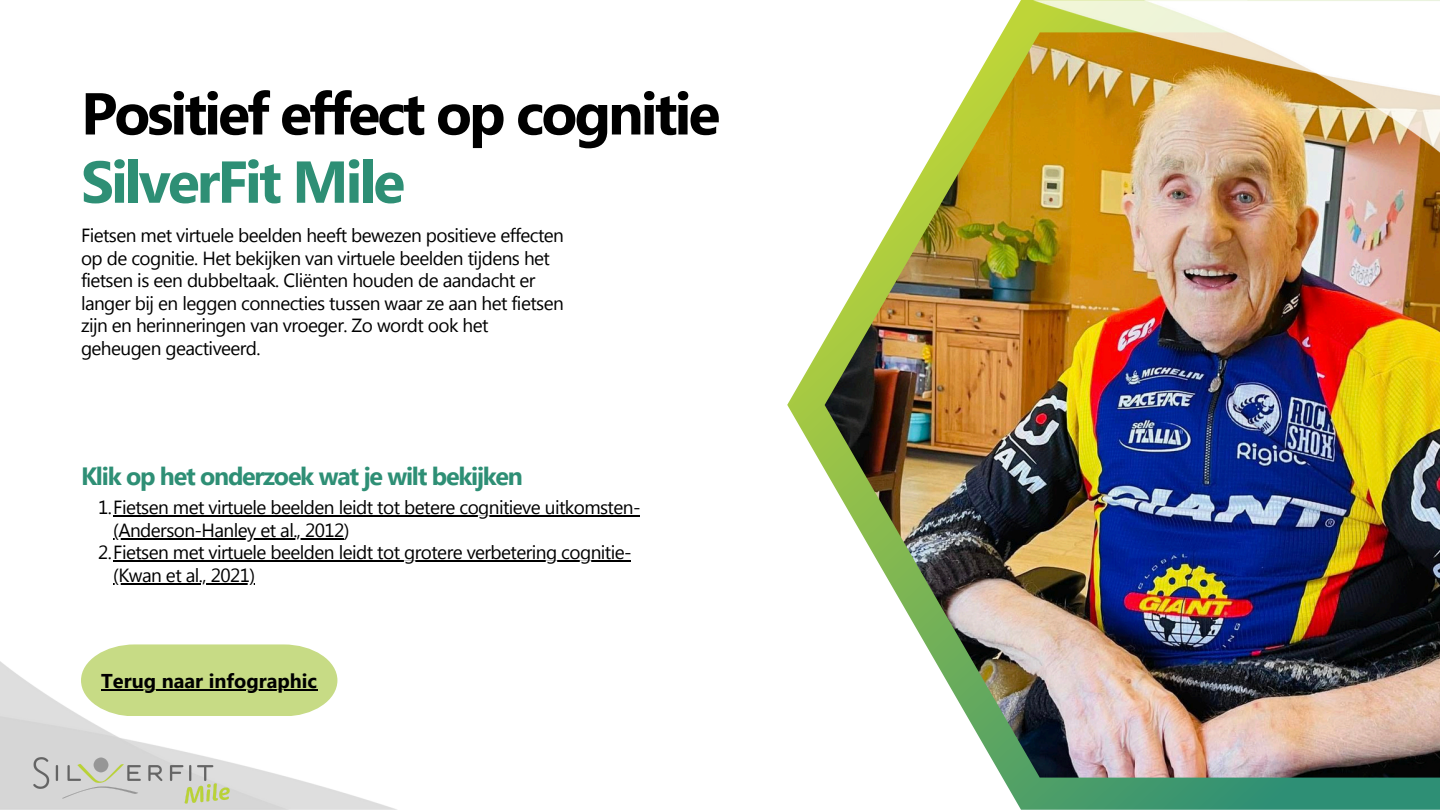
<style>
.page{position:relative;width:1440px;height:810px;background:#fff}
.page>*{position:absolute;margin:0;border:0;box-sizing:border-box;transform-origin:0 0}
.t1{font:700 59px "Segoe UI";letter-spacing:-.05em;color:#000}
.t2{font:700 59px "Segoe UI";letter-spacing:-.05em;color:#2e8f75}
.t3{font:700 25px "Segoe UI";letter-spacing:-.05em;color:#2e8f75}
.t4{font:700 20px "Segoe UI";color:#000}
.t5{font:19px/22.5px "Segoe UI";letter-spacing:-.03em;color:#000}
</style>
<div class="page">
<svg style="left:787px;top:0;width:653px;height:810px"></svg>
<img style="left:825px;top:32px;width:615px;height:746px">
<img style="left:0;top:661px;width:397px;height:149px">
<img style="left:27px;top:754px;width:211px;height:56px">
<svg style="left:81px;top:644px;width:256px;height:72px;background:#ccde90"></svg>
<hr style="left:101px;top:689px;width:216px;height:2px;background:#000">
<img style="left:1033px;top:0;width:407px;height:163px">
<hr style="left:113px;top:516px;width:527px;height:1px;background:#000">
<hr style="left:113px;top:538px;width:231px;height:2px;background:#000">
<hr style="left:113px;top:561px;width:518px;height:1px;background:#000">
<hr style="left:113px;top:583px;width:142px;height:2px;background:#000">
<p class="t1" style="left:81px;top:71px;width:641px">Positief effect op cognitie</p>
<h2 class="t2" style="left:81px;top:139px;width:326px">SilverFit Mile</h2>
<p class="t5" style="left:81px;top:223px;width:485px">Fietsen met virtuele beelden heeft bewezen positieve effecten op de cognitie. Het bekijken van virtuele beelden tijdens het fietsen is een dubbeltaak. Cliënten houden de aandacht er langer bij en leggen connecties tussen waar ze aan het fietsen zijn en herinneringen van vroeger. Zo wordt ook het geheugen geactiveerd.</p>
<h2 class="t3" style="left:81px;top:458px;width:444px">Klik op het onderzoek wat je wilt bekijken</h2>
<p class="t5" style="left:98px;top:495px;width:544px">1.Fietsen met virtuele beelden leidt tot betere cognitieve uitkomsten-</p>
<p class="t5" style="left:113px;top:517px;width:238px">(Anderson-Hanley et al., 2012)</p>
<h3 class="t5" style="left:98px;top:540px;width:535px">2.Fietsen met virtuele beelden leidt tot grotere verbetering cognitie-</h3>
<p class="t5" style="left:113px;top:562px;width:143px">(Kwan et al., 2021)</p>
<h1 class="t4" style="left:101px;top:666px;width:218px">Terug naar infographic</h1>
</div>
